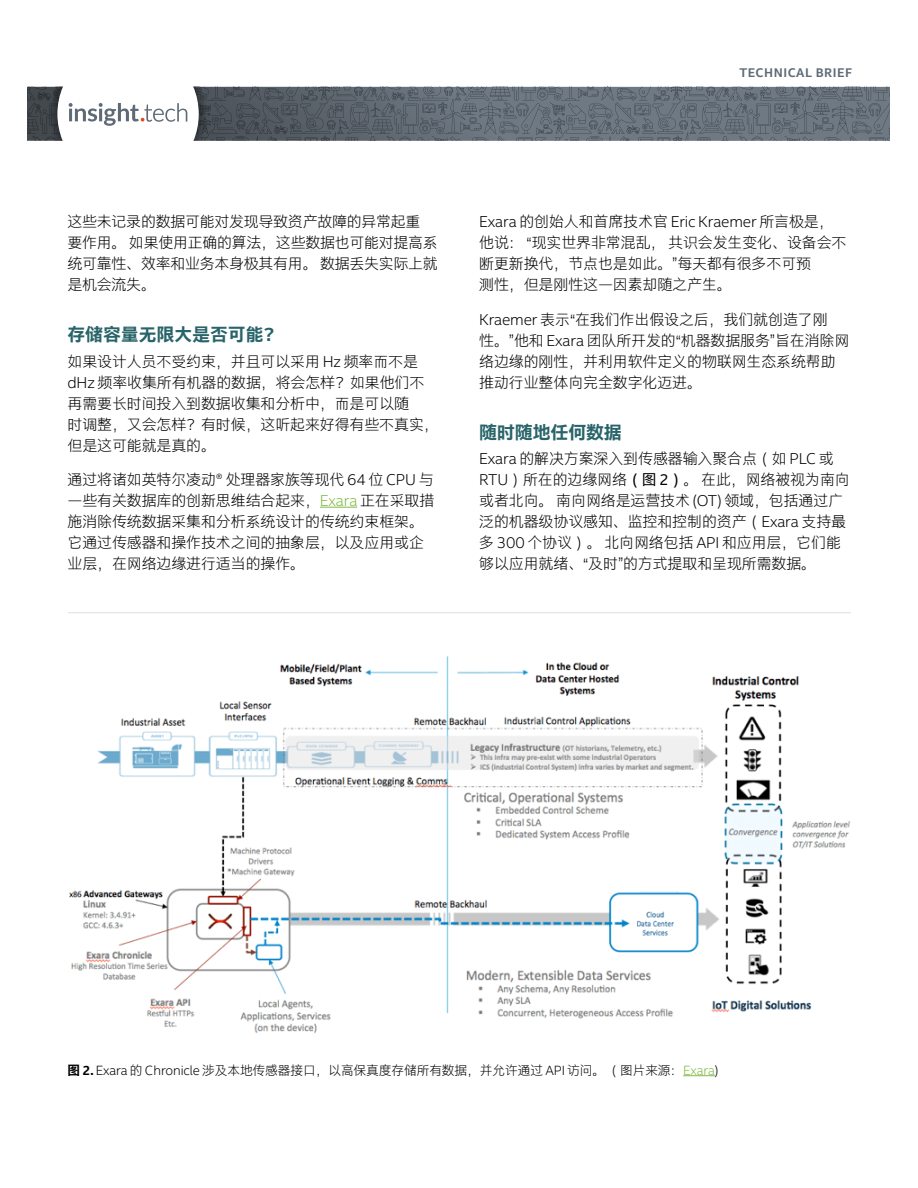
<style>
.page{position:relative;width:918px;height:1188px;background:#fff}
.page>*{position:absolute;margin:0;border:0;box-sizing:border-box;transform-origin:0 0}
.t1{font:700 18px "Intel Clear Hans";letter-spacing:-.01em;color:#286469}
.t2{font:300 15px/21px "Intel Clear Hans";letter-spacing:-.01em;color:#000}
.t3{font:300 12.75px "Intel Clear Hans";letter-spacing:-.01em;color:#000}
.t4{font:700 12px "Intel Clear Hans";letter-spacing:.05em;color:#5f6b77}
.s1{color:#7fbb42}
.s2{font-weight:400}
.s3{font-weight:700}
</style>
<div class="page">
<svg style="left:27px;top:87px;width:863px;height:54px;background:#757d85"></svg>
<hr style="left:320px;top:507px;width:37px;height:1px;background:#7fbb42">
<hr style="left:683px;top:1075px;width:32px;height:1px;background:#7fbb42">
<hr style="left:68px;top:612px;width:783px;height:1px;background:#dfdedd">
<img style="left:69px;top:656px;width:782px;height:377px">
<p class="t4" style="left:739px;top:66px;width:114px">TECHNICAL BRIEF</p>
<p class="t2" style="left:68px;top:212px;width:372px">这些未记录的数据可能对发现导致资产故障的异常起重要作用。 如果使用正确的算法，这些数据也可能对提高系统可靠性、效率和业务本身极其有用。 数据丢失实际上就是机会流失。</p>
<p class="t1" style="left:68px;top:324px;width:216px">存储容量无限大是否可能？</p>
<p class="t2" style="left:68px;top:351px;width:373px">如果设计人员不受约束，并且可以采用 Hz 频率而不是dHz 频率收集所有机器的数据，将会怎样？如果他们不再需要长时间投入到数据收集和分析中，而是可以随<br>时调整，又会怎样？有时候，这听起来好得有些不真实，但是这可能就是真的。</p>
<p class="t2" style="left:68px;top:469px;width:368px">通过将诸如英特尔凌动® 处理器家族等现代 64 位 CPU 与一些有关数据库的创新思维结合起来，<span class="s1">Exara</span> 正在采取措施消除传统数据采集和分析系统设计的传统约束框架。它通过传感器和操作技术之间的抽象层，以及应用或企业层，在网络边缘进行适当的操作。</p>
<p class="t2" style="left:479px;top:212px;width:369px">Exara 的创始人和首席技术官 Eric Kraemer 所言极是，他说： “现实世界非常混乱， 共识会发生变化、设备会不断更新换代，节点也是如此。”每天都有很多不可预<br>测性，但是刚性这一因素却随之产生。</p>
<p class="t2" style="left:479px;top:309px;width:372px">Kraemer 表示“在我们作出假设之后，我们就创造了刚<br>性。”他和 Exara 团队所开发的“机器数据服务”旨在消除网络边缘的刚性，并利用软件定义的物联网生态系统帮助推动行业整体向完全数字化迈进。</p>
<p class="t1" style="left:479px;top:421px;width:144px">随时随地任何数据</p>
<p class="t2" style="left:479px;top:448px;width:372px">Exara 的解决方案深入到传感器输入聚合点（如 PLC 或<br>RTU）所在的边缘网络<span class="s2">（图 2）</span>。 在此，网络被视为南向或者北向。 南向网络是运营技术 (OT) 领域，包括通过广泛的机器级协议感知、监控和控制的资产（Exara 支持最多 300 个协议）。 北向网络包括 API 和应用层，它们能够以应用就绪、“及时”的方式提取和呈现所需数据。</p>
<p class="t3" style="left:68px;top:1063px;width:652px"><span class="s3">图 2.</span> Exara 的 Chronicle 涉及本地传感器接口，以高保真度存储所有数据，并允许通过 API 访问。 （图片来源：<span class="s1">Exara</span>)</p>
</div>
